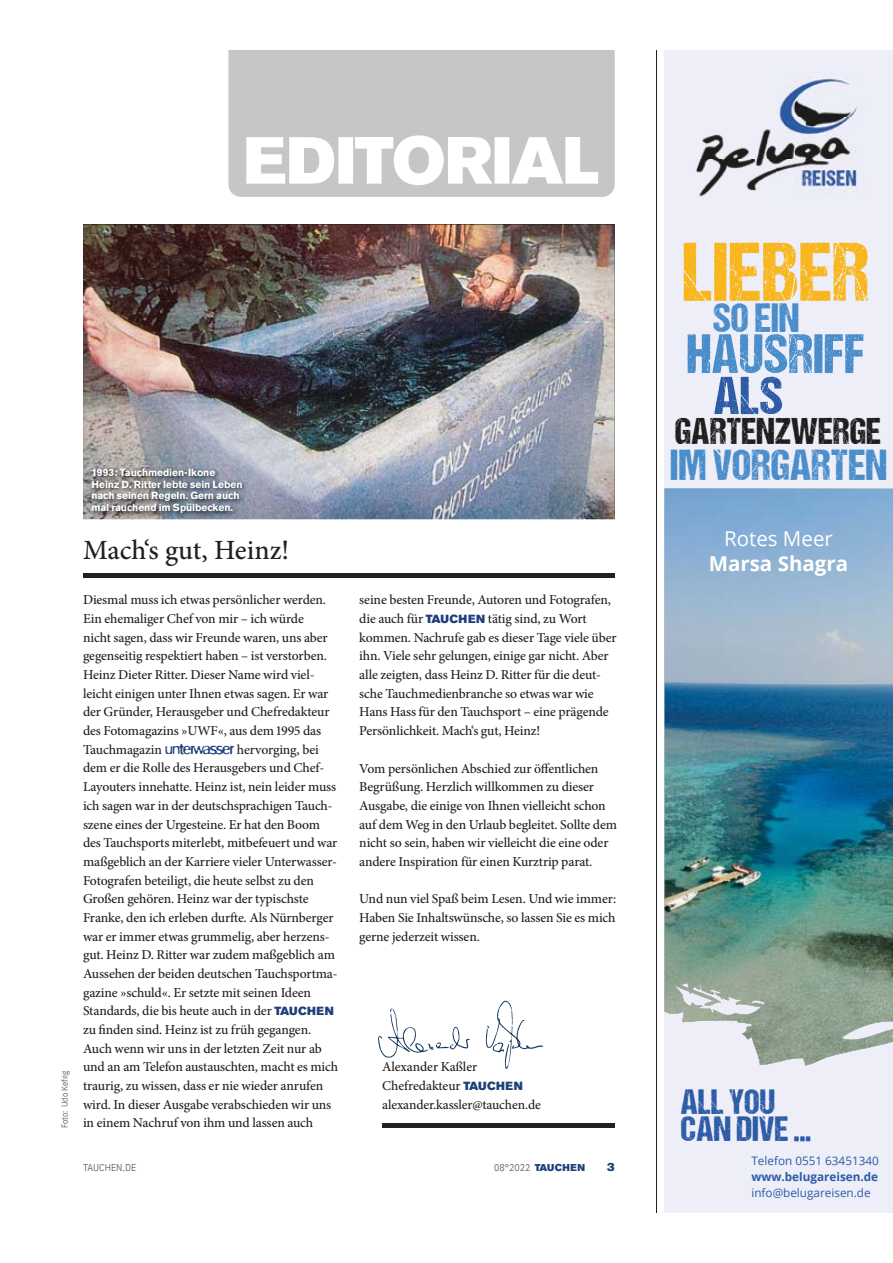
<style>
.page{position:relative;width:893px;height:1263px;background:#fff}
.page>*{position:absolute;margin:0;border:0;box-sizing:border-box;transform-origin:0 0}
.t1{font:83.4px "DCC Ash";letter-spacing:.01em;color:#f9b61c}
.t2{font:55.65px "DCC Ash";letter-spacing:.01em;color:#488cca}
.t3{font:53.55px "DCC Ash";color:#2b5aa5}
.t4{font:43.5px "DCC Ash";letter-spacing:.01em;color:#488cca}
.t5{font:41.1px "DCC Ash";color:#488cca}
.t6{font:37.35px "DCC Ash";letter-spacing:.01em;color:#1b1c1a}
.t7{font:35.25px/26.5px "DCC Ash";letter-spacing:.01em;color:#2b5aa5}
.t8{font:500 27.9px "Minion Pro";color:#231f20}
.t9{font:700 20.55px "Open Sans";color:#fff}
.t10{font:20.55px "Open Sans";color:#fff}
.t11{font:500 13.65px/18.8px "Minion Pro";letter-spacing:-.01em;color:#231f20}
.t12{font:500 13.5px/18.8px "Minion Pro";letter-spacing:-.01em;color:#231f20}
.t13{font:11.7px "Open Sans";color:#2b5aa5}
.t14{font:700 11.7px "Open Sans";color:#2b5aa5}
.t15{font:11.7px "Akzidenz Grotesk BE Super";color:#1f3f7a}
.t16{font:700 10.2px/11.7px "Akzidenz Grotesk BE";letter-spacing:-.01em;color:#fff}
.t17{font:9.9px "IBM Plex Sans Cond";color:#706f6f}
.t18{font:8.85px "IBM Plex Sans Cond";letter-spacing:-.01em;color:#706f6f}
.s1{font-family:"Unterwasser";font-weight:400;color:#1f3f7a}
.s2{font-family:"Akzidenz Grotesk BE Super";font-weight:400;font-size:11.7px;color:#1f3f7a}
.s3{font-family:"Akzidenz Grotesk BE Super";color:#1f3f7a}
</style>
<div class="page">
<img style="left:83px;top:225px;width:531px;height:294px">
<div style="left:228px;top:50px;width:386px;height:147px;background:#c6c6c6"></div>
<svg style="left:246px;top:135px;width:352px;height:50px"></svg>
<div style="left:83px;top:573px;width:531px;height:5px;background:#231f20"></div>
<hr style="left:382px;top:1123px;width:232px;height:4px;background:#231f20">
<img style="left:89px;top:466px;width:158px;height:53px">
<svg style="left:378px;top:1008px;width:92px;height:50px"></svg>
<svg style="left:485px;top:1000px;width:58px;height:69px"></svg>
<div style="left:664px;top:50px;width:228px;height:1163px;background:#edeef8"></div>
<img style="left:664px;top:488px;width:228px;height:577px">
<img style="left:695px;top:77px;width:165px;height:120px">
<hr style="left:656px;top:50px;width:1px;height:1163px;background:#231f20">
<p class="t18" style="left:59px;top:1128px;width:59px;rotate:-90deg">Foto: Udo Kefrig</p>
<p class="t16" style="left:91px;top:467px;width:153px">1993: Tauchmedien-Ikone<br>Heinz D. Ritter lebte sein Leben nach seinen Regeln. Gern auch mal rauchend im Spülbecken.</p>
<h3 class="t8" style="left:83px;top:539px;width:208px">Mach‘s gut, Heinz!</h3>
<p class="t11" style="left:83px;top:592px;width:256px">Diesmal muss ich etwas persönlicher werden.<br>Ein ehemaliger Chef von mir – ich würde<br>nicht sagen, dass wir Freunde waren, uns aber gegenseitig respektiert haben – ist verstorben.<br>Heinz Dieter Ritter. Dieser Name wird viel&shy;leicht einigen unter Ihnen etwas sagen. Er war der Gründer, Herausgeber und Chefredakteur des Fotomagazins »UWF«, aus dem 1995 das Tauchmagazin <span class="s1">u</span> hervorging, bei dem er die Rolle des Herausgebers und Chef-Layouters innehatte. Heinz ist, nein leider muss ich sagen war in der deutschsprachigen Tauch&shy;szene eines der Urgesteine. Er hat den Boom des Tauchsports miterlebt, mitbefeuert und war maßgeblich an der Karriere vieler Unterwasser-Fotografen beteiligt, die heute selbst zu den Großen gehören. Heinz war der typischste Franke, den ich erleben durfte. Als Nürnberger war er immer etwas grummelig, aber herzens&shy;gut. Heinz D. Ritter war zudem maßgeblich am Aussehen der beiden deutschen Tauchsportma&shy;gazine »schuld«. Er setzte mit seinen Ideen Standards, die bis heute auch in der <span class="s2">TAUCHEN </span>zu finden sind. Heinz ist zu früh gegangen.<br>Auch wenn wir uns in der letzten Zeit nur ab und an am Telefon austauschten, macht es mich traurig, zu wissen, dass er nie wieder anrufen wird. In dieser Ausgabe verabschieden wir uns in einem Nachruf von ihm und lassen auch</p>
<p class="t11" style="left:359px;top:592px;width:259px">seine besten Freunde, Autoren und Fotografen, die auch für <span class="s2">TAUCHEN</span> tätig sind, zu Wort kommen. Nachrufe gab es dieser Tage viele über ihn. Viele sehr gelungen, einige gar nicht. Aber alle zeigten, dass Heinz D. Ritter für die deut&shy;sche Tauchmedienbranche so etwas war wie Hans Hass für den Tauchsport – eine prägende Persönlichkeit. Mach‘s gut, Heinz!</p>
<p class="t11" style="left:359px;top:760px;width:259px">Vom persönlichen Abschied zur öffentlichen Begrüßung. Herzlich willkommen zu dieser Ausgabe, die einige von Ihnen vielleicht schon auf dem Weg in den Urlaub begleitet. Sollte dem nicht so sein, haben wir vielleicht die eine oder andere Inspiration für einen Kurztrip parat.</p>
<p class="t11" style="left:359px;top:891px;width:258px;text-align:justify">Und nun viel Spaß beim Lesen. Und wie immer:<br>Haben Sie Inhaltswünsche, so lassen Sie es mich gerne jederzeit wissen.</p>
<p class="t12" style="left:382px;top:1059px;width:160px">Alexander Kaßler<br>Chefredakteur <span class="s2">TAUCHEN </span>alexander.kassler@tauchen.de</p>
<p class="t17" style="left:83px;top:1161px;width:55px">TAUCHEN.DE</p>
<p class="t17" style="left:494px;top:1161px;width:92px">08°2022 <span class="s3">TAUCHEN</span></p>
<p class="t15" style="left:607px;top:1163px;width:9px">3</p>
<h1 class="t1" style="left:682px;top:243px;width:188px">LIEBER</h1>
<h3 class="t5" style="left:713px;top:303px;width:88px">SO EIN</h3>
<h2 class="t2" style="left:687px;top:334px;width:179px">HAUSRIFF</h2>
<h3 class="t3" style="left:713px;top:377px;width:71px">ALS</h3>
<h3 class="t6" style="left:675px;top:418px;width:207px">GARTENZWERGE</h3>
<h3 class="t4" style="left:670px;top:450px;width:218px">IM VORGARTEN</h3>
<h3 class="t10" style="left:724px;top:524px;width:110px">Rotes Meer</h3>
<h3 class="t9" style="left:708px;top:549px;width:141px">Marsa Shagra</h3>
<h3 class="t7" style="left:680px;top:1091px;width:132px">ALL YOU<br>CAN DIVE ...</h3>
<p class="t13" style="left:751px;top:1152px;width:129px">Telefon 0551 63451340</p>
<p class="t14" style="left:751px;top:1168px;width:128px">www.belugareisen.de</p>
<p class="t13" style="left:751px;top:1185px;width:121px">info@belugareisen.de</p>
</div>
